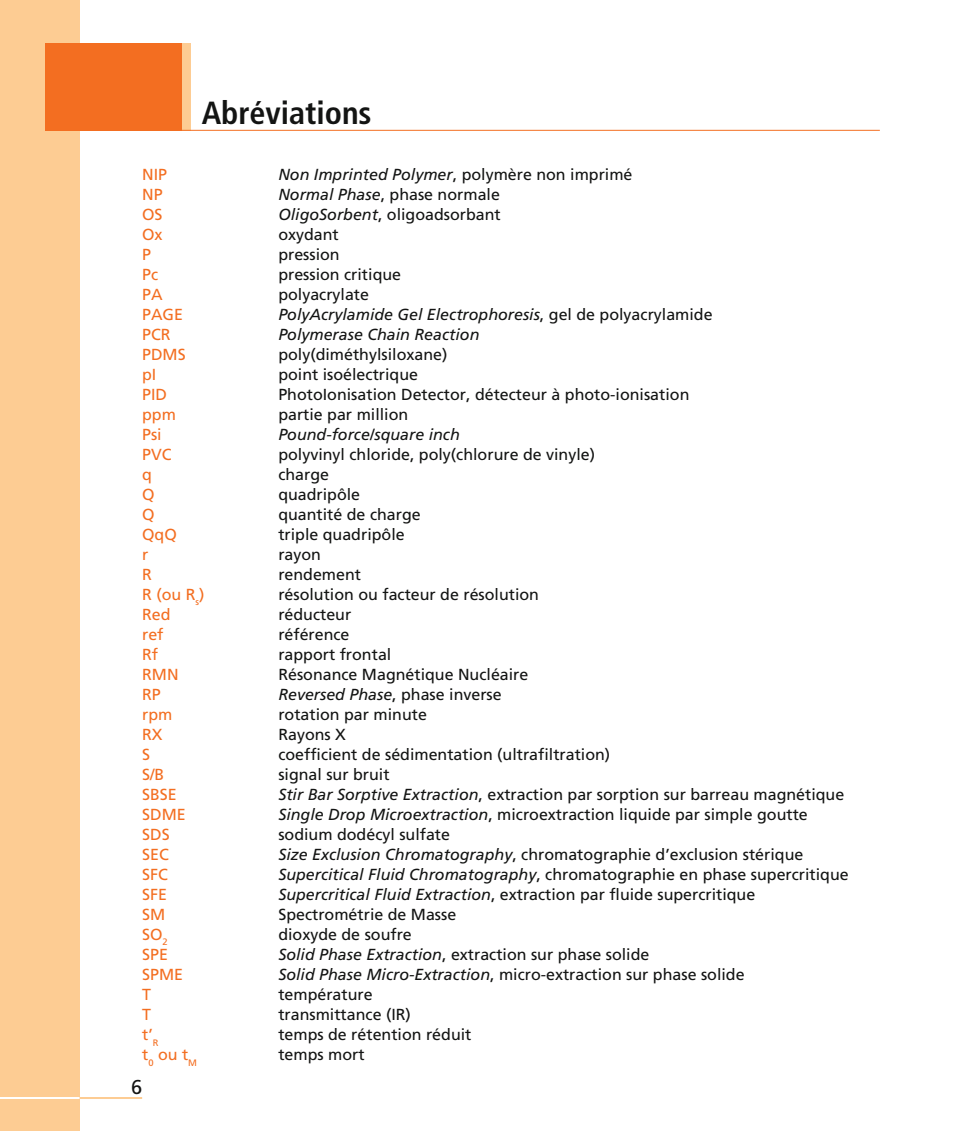
<style>
.page{position:relative;width:963px;height:1131px;background:#fff}
.page>*{position:absolute;margin:0;border:0;box-sizing:border-box;transform-origin:0 0}
.t1{font:700 condensed 32px "Frutiger LT Std";color:#131413}
.t2{font:20px "Frutiger LT Std";color:#131413}
.t3{font:16px "Frutiger LT Std";color:#131413}
.t4{font:italic 16px "Frutiger LT Std";color:#131413}
.t5{font:16px "Frutiger LT Std";color:#f36e21}
.s1{font-style:normal}
.s2{font-style:italic}
</style>
<div class="page">
<div style="left:0;top:0;width:80px;height:1130px;background:#fdcc93"></div>
<hr style="left:0;top:1096px;width:80px;height:2px;background:#fff">
<hr style="left:80px;top:1096px;width:62px;height:2px;background:#fdcc93">
<div style="left:46px;top:43px;width:136px;height:88px;background:#f36e21"></div>
<div style="left:182px;top:43px;width:8px;height:88px;background:#fdcc93"></div>
<hr style="left:181px;top:130px;width:698px;height:1px;background:#f36e21">
<h1 class="t1" style="left:202px;top:100px;width:171px">Abréviations</h1>
<p class="t5" style="left:142px;top:168px;width:26px">NIP</p>
<p class="t4" style="left:278px;top:168px;width:355px">Non Imprinted Polymer<span class="s1">, polymère non imprimé</span></p>
<p class="t5" style="left:142px;top:188px;width:22px">NP</p>
<p class="t3" style="left:278px;top:188px;width:223px"><span class="s2">Normal Phase</span>, phase normale</p>
<p class="t5" style="left:142px;top:208px;width:22px">OS</p>
<p class="t3" style="left:278px;top:208px;width:224px"><span class="s2">OligoSorbent</span>, oligoadsorbant</p>
<p class="t5" style="left:142px;top:228px;width:22px">Ox</p>
<p class="t3" style="left:278px;top:228px;width:62px">oxydant</p>
<p class="t5" style="left:142px;top:248px;width:10px">P</p>
<p class="t3" style="left:278px;top:248px;width:63px">pression</p>
<p class="t5" style="left:142px;top:268px;width:17px">Pc</p>
<p class="t3" style="left:278px;top:268px;width:124px">pression critique</p>
<p class="t5" style="left:142px;top:288px;width:22px">PA</p>
<p class="t3" style="left:278px;top:288px;width:92px">polyacrylate</p>
<p class="t5" style="left:142px;top:308px;width:42px">PAGE</p>
<p class="t4" style="left:278px;top:308px;width:435px">PolyAcrylamide Gel Electrophoresis<span class="s1">, gel de polyacrylamide</span></p>
<p class="t5" style="left:142px;top:328px;width:30px">PCR</p>
<p class="t4" style="left:278px;top:328px;width:202px">Polymerase Chain Reaction</p>
<p class="t5" style="left:142px;top:348px;width:45px">PDMS</p>
<p class="t3" style="left:278px;top:348px;width:170px">poly(diméthylsiloxane)</p>
<p class="t5" style="left:142px;top:368px;width:16px">pI</p>
<p class="t3" style="left:278px;top:368px;width:141px">point isoélectrique</p>
<p class="t5" style="left:142px;top:388px;width:26px">PID</p>
<p class="t3" style="left:278px;top:388px;width:412px">PhotoIonisation Detector, détecteur à photo-ionisation</p>
<p class="t5" style="left:142px;top:408px;width:35px">ppm</p>
<p class="t3" style="left:278px;top:408px;width:131px">partie par million</p>
<p class="t5" style="left:142px;top:428px;width:21px">Psi</p>
<p class="t4" style="left:278px;top:428px;width:183px">Pound-force/square inch</p>
<p class="t5" style="left:142px;top:448px;width:31px">PVC</p>
<p class="t3" style="left:278px;top:448px;width:318px">polyvinyl chloride, poly(chlorure de vinyle)</p>
<p class="t5" style="left:142px;top:468px;width:11px">q</p>
<p class="t3" style="left:278px;top:468px;width:52px">charge</p>
<p class="t5" style="left:142px;top:488px;width:14px">Q</p>
<p class="t3" style="left:278px;top:488px;width:83px">quadripôle</p>
<p class="t5" style="left:142px;top:508px;width:14px">Q</p>
<p class="t3" style="left:278px;top:508px;width:144px">quantité de charge</p>
<p class="t5" style="left:142px;top:528px;width:36px">QqQ</p>
<p class="t3" style="left:278px;top:528px;width:128px">triple quadripôle</p>
<p class="t5" style="left:142px;top:548px;width:8px">r</p>
<p class="t3" style="left:278px;top:548px;width:44px">rayon</p>
<p class="t5" style="left:142px;top:568px;width:11px">R</p>
<p class="t3" style="left:278px;top:568px;width:84px">rendement</p>
<p class="t5" style="left:142px;top:588px;width:64px">R (ou R<sub>s</sub>)</p>
<p class="t3" style="left:278px;top:588px;width:262px">résolution ou facteur de résolution</p>
<p class="t5" style="left:142px;top:608px;width:30px">Red</p>
<p class="t3" style="left:278px;top:608px;width:74px">réducteur</p>
<p class="t5" style="left:142px;top:628px;width:23px">ref</p>
<p class="t3" style="left:278px;top:628px;width:73px">référence</p>
<p class="t5" style="left:142px;top:648px;width:17px">Rf</p>
<p class="t3" style="left:278px;top:648px;width:114px">rapport frontal</p>
<p class="t5" style="left:142px;top:668px;width:38px">RMN</p>
<p class="t3" style="left:278px;top:668px;width:251px">Résonance Magnétique Nucléaire</p>
<p class="t5" style="left:142px;top:688px;width:20px">RP</p>
<p class="t4" style="left:278px;top:688px;width:225px">Reversed Phase<span class="s1">, phase inverse</span></p>
<p class="t5" style="left:142px;top:708px;width:32px">rpm</p>
<p class="t3" style="left:278px;top:708px;width:150px">rotation par minute</p>
<p class="t5" style="left:142px;top:728px;width:22px">RX</p>
<p class="t3" style="left:278px;top:728px;width:69px">Rayons X</p>
<p class="t5" style="left:142px;top:748px;width:9px">S</p>
<p class="t3" style="left:278px;top:748px;width:333px">coefficient de sédimentation (ultrafiltration)</p>
<p class="t5" style="left:142px;top:768px;width:24px">S/B</p>
<p class="t3" style="left:278px;top:768px;width:113px">signal sur bruit</p>
<p class="t5" style="left:142px;top:788px;width:36px">SBSE</p>
<p class="t3" style="left:278px;top:788px;width:567px"><span class="s2">Stir Bar Sorptive Extraction</span>, extraction par sorption sur barreau magnétique</p>
<p class="t5" style="left:142px;top:808px;width:45px">SDME</p>
<p class="t3" style="left:278px;top:808px;width:530px"><span class="s2">Single Drop Microextraction</span>, microextraction liquide par simple goutte</p>
<p class="t5" style="left:142px;top:828px;width:29px">SDS</p>
<p class="t3" style="left:278px;top:828px;width:173px">sodium dodécyl sulfate</p>
<p class="t5" style="left:142px;top:848px;width:28px">SEC</p>
<p class="t3" style="left:278px;top:848px;width:526px"><span class="s2">Size Exclusion Chromatography</span>, chromatographie d’exclusion stérique</p>
<p class="t5" style="left:142px;top:868px;width:27px">SFC</p>
<p class="t3" style="left:278px;top:868px;width:571px"><span class="s2">Supercitical Fluid Chromatography</span>, chromatographie en phase supercritique</p>
<p class="t5" style="left:142px;top:888px;width:26px">SFE</p>
<p class="t3" style="left:278px;top:888px;width:478px"><span class="s2">Supercritical Fluid Extraction</span>, extraction par fluide supercritique</p>
<p class="t5" style="left:142px;top:908px;width:25px">SM</p>
<p class="t3" style="left:278px;top:908px;width:179px">Spectrométrie de Masse</p>
<p class="t5" style="left:142px;top:928px;width:27px">SO<sub>2</sub></p>
<p class="t3" style="left:278px;top:928px;width:135px">dioxyde de soufre</p>
<p class="t5" style="left:142px;top:948px;width:27px">SPE</p>
<p class="t3" style="left:278px;top:948px;width:372px"><span class="s2">Solid Phase Extraction</span>, extraction sur phase solide</p>
<p class="t5" style="left:142px;top:968px;width:42px">SPME</p>
<p class="t3" style="left:278px;top:968px;width:467px"><span class="s2">Solid Phase Micro-Extraction</span>, micro-extraction sur phase solide</p>
<p class="t5" style="left:142px;top:988px;width:10px">T</p>
<p class="t3" style="left:278px;top:988px;width:96px">température</p>
<p class="t5" style="left:142px;top:1008px;width:10px">T</p>
<p class="t3" style="left:278px;top:1008px;width:134px">transmittance (IR)</p>
<p class="t5" style="left:142px;top:1028px;width:18px">t’<sub>R</sub></p>
<p class="t3" style="left:278px;top:1028px;width:194px">temps de rétention réduit</p>
<p class="t5" style="left:142px;top:1048px;width:56px">t<sub>0</sub> ou t<sub>M</sub></p>
<p class="t3" style="left:278px;top:1048px;width:88px">temps mort</p>
<p class="t2" style="left:131px;top:1078px;width:13px">6</p>
</div>
